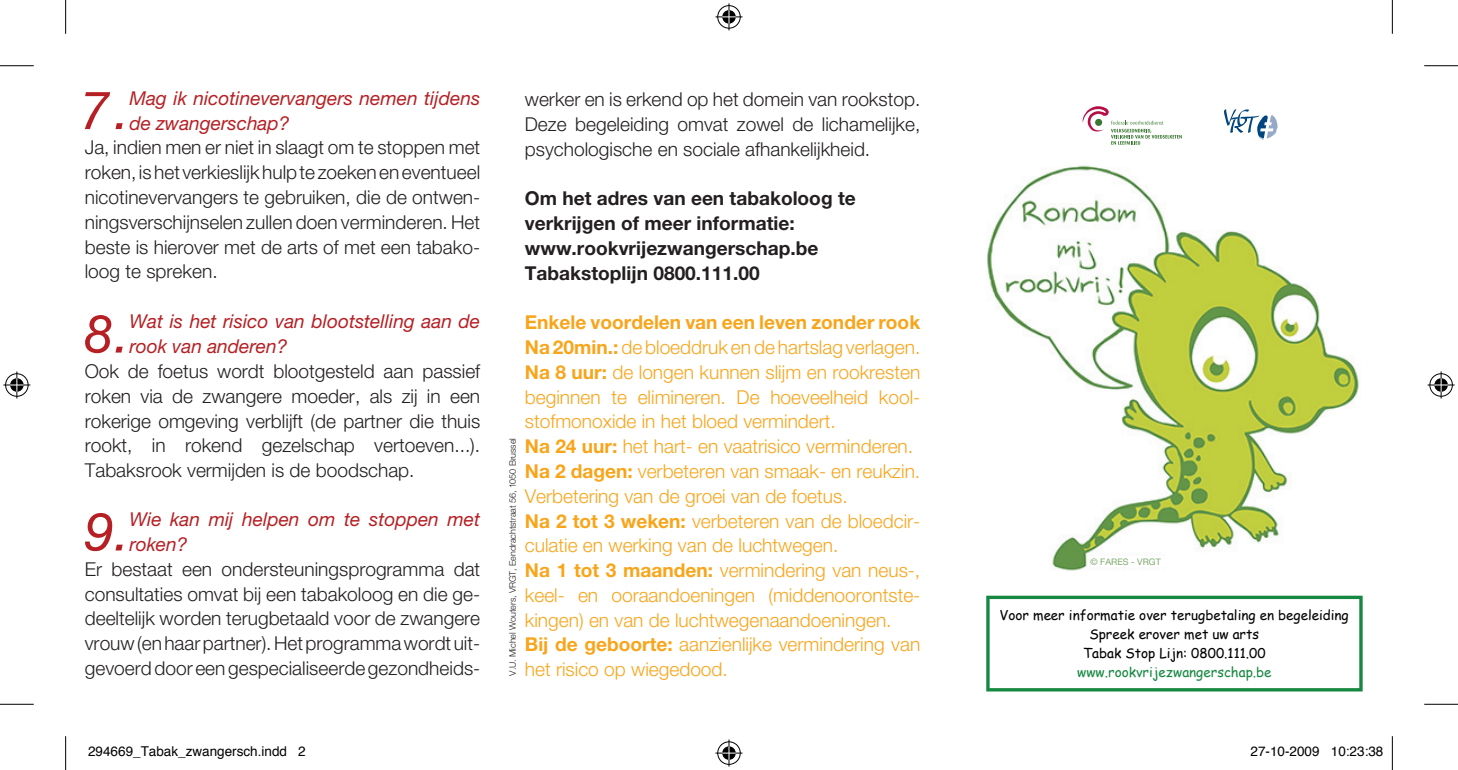
<style>
.page{position:relative;width:1458px;height:770px;background:#fff}
.page>*{position:absolute;margin:0;border:0;box-sizing:border-box;transform-origin:0 0}
.t1{font:italic 52.88px "Helvetica Neue";color:#b62024}
.t2{font:300 19.12px/24.8px "Helvetica Neue";color:#231f20;text-align:justify}
.t3{font:300 19.12px/24.8px "Helvetica Neue";color:#f9a51b}
.t4{font:italic 19.12px/24.8px "Helvetica Neue";color:#b62024}
.t5{font:700 19.12px/24.8px "Helvetica Neue";color:#231f20}
.t6{font:13.5px/18.9px "Comic Sans MS";color:#000;text-align:center}
.t7{font:13.5px "Helvetica";color:#000}
.t8{font:13.5px "Comic Sans MS";color:#178842}
.t9{font:300 9px "Helvetica Neue";letter-spacing:-.01em;color:#231f20}
.t10{font:9px "Helvetica Neue";color:#7eaa6d}
.s1{font-weight:700}
</style>
<div class="page">
<img style="left:987px;top:165px;width:372px;height:406px">
<svg style="left:986px;top:595px;width:377px;height:96px"></svg>
<svg style="left:1224px;top:109px;width:54px;height:30px"></svg>
<svg style="left:1327px;top:470px;width:3px;height:4px"></svg>
<svg style="left:1082px;top:106px;width:100px;height:39px"></svg>
<div style="left:1090px;top:556px;width:88px;height:10px;background:#fff"></div>
<hr style="left:0;top:65px;width:34px;height:1px;background:#000">
<hr style="left:1424px;top:65px;width:34px;height:1px;background:#000">
<hr style="left:0;top:703px;width:34px;height:1px;background:#000">
<hr style="left:1424px;top:703px;width:34px;height:1px;background:#000">
<hr style="left:65px;top:0;width:1px;height:34px;background:#000">
<hr style="left:65px;top:735px;width:1px;height:34px;background:#000">
<hr style="left:1392px;top:0;width:1px;height:34px;background:#000">
<hr style="left:1392px;top:735px;width:1px;height:34px;background:#000">
<svg style="left:715px;top:3px;width:27px;height:27px"></svg>
<svg style="left:715px;top:739px;width:27px;height:27px"></svg>
<svg style="left:3px;top:371px;width:27px;height:27px"></svg>
<svg style="left:1428px;top:371px;width:27px;height:27px"></svg>
<p class="t4" style="left:129px;top:85px;width:352px">Mag ik nicotinevervangers nemen tijdens de zwangerschap?</p>
<p class="t2" style="left:85px;top:135px;width:397px">Ja, indien men er niet in slaagt om te stoppen met roken, is het verkieslijk hulp te zoeken en eventueel nicotinevervangers te gebruiken, die de ontwen&shy;ningsverschijnselen zullen doen verminderen. Het beste is hierover met de arts of met een tabako&shy;loog te spreken.</p>
<p class="t4" style="left:129px;top:308px;width:352px">Wat is het risico van blootstelling aan de rook van anderen?</p>
<p class="t2" style="left:85px;top:358px;width:397px">Ook de foetus wordt blootgesteld aan passief roken via de zwangere moeder, als zij in een rokerige omgeving verblijft (de partner die thuis rookt, in rokend gezelschap vertoeven...).<br>Tabaksrook vermijden is de boodschap.</p>
<p class="t4" style="left:129px;top:506px;width:352px">Wie kan mij helpen om te stoppen met roken?</p>
<p class="t2" style="left:85px;top:556px;width:397px">Er bestaat een ondersteuningsprogramma dat consultaties omvat bij een tabakoloog en die ge&shy;deeltelijk worden terugbetaald voor de zwangere vrouw (en haar partner). Het programma wordt uit&shy;gevoerd door een gespecialiseerde gezondheids-</p>
<h1 class="t1" style="left:80px;top:78px;width:51px">7.</h1>
<h1 class="t1" style="left:84px;top:302px;width:47px">8.</h1>
<h1 class="t1" style="left:85px;top:499px;width:46px">9.</h1>
<p class="t2" style="left:525px;top:87px;width:397px">werker en is erkend op het domein van rookstop.<br>Deze begeleiding omvat zowel de lichamelijke, psychologische en sociale afhankelijkheid.</p>
<p class="t5" style="left:525px;top:186px;width:332px">Om het adres van een tabakoloog te verkrijgen of meer informatie: www.rookvrijezwangerschap.be<br>Tabakstoplijn 0800.111.00</p>
<p class="t3" style="left:525px;top:309px;width:397px"><span class="s1">Enkele voordelen van een leven zonder rook Na 20min.:</span> de bloeddruk en de hartslag verlagen.<br><span class="s1">Na 8 uur:</span> de longen kunnen slijm en rookresten beginnen te elimineren. De hoeveelheid kool&shy;stofmonoxide in het bloed vermindert.<br><span class="s1">Na 24 uur:</span> het hart- en vaatrisico verminderen.<br><span class="s1">Na 2 dagen:</span> verbeteren van smaak- en reukzin.<br>Verbetering van de groei van de foetus.<br><span class="s1">Na 2 tot 3 weken:</span> verbeteren van de bloedcir&shy;culatie en werking van de luchtwegen.<br><span class="s1">Na 1 tot 3 maanden:</span> vermindering van neus-, keel- en ooraandoeningen (middenoorontste&shy;kingen) en van de luchtwegenaandoeningen.<br><span class="s1">Bij de geboorte:</span> aanzienlijke vermindering van</p>
<p class="t9" style="left:507px;top:675px;width:239px;rotate:-90deg">V.U. Michel Wouters, VRGT, Eendrachtstraat 56, 1050 Brussel</p>
<p class="t3" style="left:525px;top:656px;width:205px">het risico op wiegedood.</p>
<p class="t10" style="left:1090px;top:556px;width:72px">© FARES - VRGT</p>
<p class="t6" style="left:1000px;top:605px;width:351px">Voor meer informatie over terugbetaling en begeleiding<br>Spreek erover met uw arts<br>Tabak Stop Lijn: 0800.111.00</p>
<p class="t8" style="left:1077px;top:661px;width:196px">www.rookvrijezwangerschap.be</p>
<p class="t7" style="left:88px;top:739px;width:219px">294669_Tabak_zwangersch.indd 2</p>
<p class="t7" style="left:1251px;top:739px;width:134px">27-10-2009 10:23:38</p>
</div>
